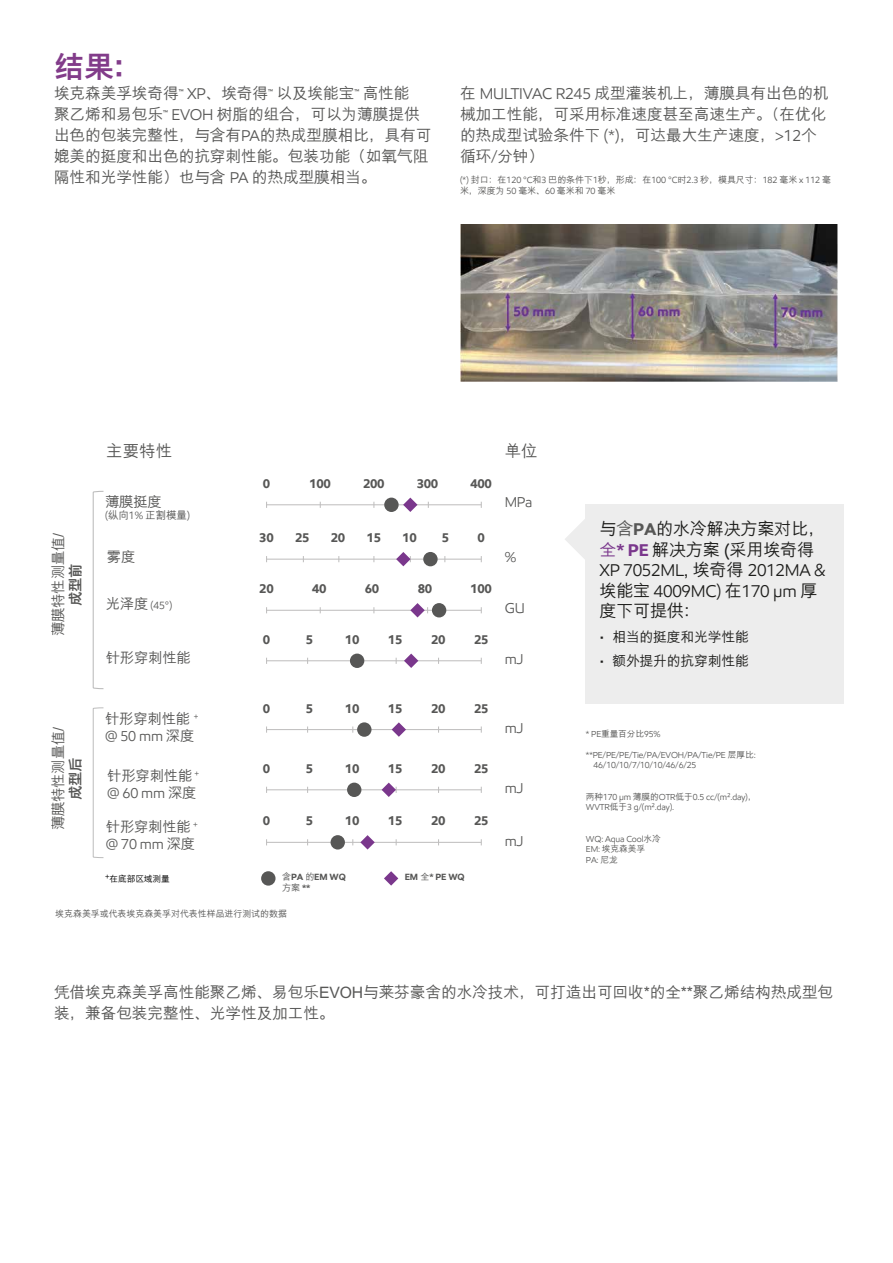
<style>
.page{position:relative;width:893px;height:1263px;background:#fff}
.page>*{position:absolute;margin:0;border:0;box-sizing:border-box;transform-origin:0 0}
.t1{font:800 30px "M Hei PRC";color:#823c8a}
.t2{font:17.1px/20.5px "E Mprint";letter-spacing:-.015em;color:#1d1d1b}
.t3{font:500 17.1px/20.5px "M Hei PRC";letter-spacing:-.015em;color:#1d1d1b}
.t4{font:500 16.5px "M Hei PRC";letter-spacing:.005em;color:#575756}
.t5{font:500 15.75px/21px "M Hei PRC";letter-spacing:-.01em;color:#575756}
.t6{font:500 14.4px "M Hei PRC";letter-spacing:-.015em;color:#575756}
.t7{font:14.4px "E Mprint";letter-spacing:-.015em;color:#575756}
.t8{font:800 14.4px "M Hei PRC";letter-spacing:-.015em;color:#575756}
.t9{font:500 13.8px "M Hei PRC";letter-spacing:-.015em;color:#1d1d1b}
.t10{font:700 12.6px "E Mprint";letter-spacing:-.03em;color:#575756}
.t11{font:500 10.5px "M Hei PRC";letter-spacing:-.015em;color:#575756}
.t12{font:10.5px "E Mprint";color:#575756}
.t13{font:700 9.15px "E Mprint";letter-spacing:-.015em;color:#575756}
.t14{font:500 9.15px "M Hei PRC";color:#575756}
.t15{font:500 9px/10.8px "M Hei PRC";letter-spacing:-.01em;color:#575756}
.t16{font:8.7px/10.5px "E Mprint";letter-spacing:-.015em;color:#575756}
.t17{font:500 8.7px "M Hei PRC";letter-spacing:-.015em;color:#575756}
.t18{font:500 8.7px "M Hei PRC";letter-spacing:-.015em;color:#000}
.s1{font-family:"E Mprint";font-weight:400}
.s2{font-family:"M Hei PRC";font-weight:500;font-size:14.4px}
.s3{font-family:"M Hei PRC";font-weight:500}
.s4{font-family:"E Mprint";font-weight:700}
.s5{color:#575756}
.s6{font-family:"E Mprint";font-weight:700;color:#575756}
.s7{color:#7a378c}
.s8{font-family:"E Mprint";font-weight:700;color:#7a378c}
.s9{font-family:"E Mprint";font-weight:300}
</style>
<div class="page">
<hr style="left:267px;top:504px;width:214px;height:1px;background:#bfbebe">
<div style="left:384px;top:498px;width:15px;height:14px;background:#575756;border-radius:50%"></div>
<svg style="left:403px;top:498px;width:14px;height:14px"></svg>
<hr style="left:267px;top:559px;width:214px;height:1px;background:#bfbebe">
<div style="left:423px;top:552px;width:15px;height:14px;background:#575756;border-radius:50%"></div>
<svg style="left:396px;top:552px;width:15px;height:14px"></svg>
<hr style="left:267px;top:610px;width:214px;height:1px;background:#bfbebe">
<div style="left:432px;top:603px;width:14px;height:14px;background:#575756;border-radius:50%"></div>
<svg style="left:410px;top:603px;width:18px;height:14px"></svg>
<hr style="left:267px;top:660px;width:214px;height:1px;background:#bfbebe">
<div style="left:350px;top:654px;width:14px;height:14px;background:#575756;border-radius:50%"></div>
<svg style="left:404px;top:654px;width:14px;height:14px"></svg>
<div style="left:261px;top:871px;width:14px;height:15px;background:#575756;border-radius:50%"></div>
<svg style="left:384px;top:871px;width:14px;height:15px"></svg>
<svg style="left:92px;top:490px;width:12px;height:200px"></svg>
<div style="left:586px;top:504px;width:258px;height:200px;background:#ededed"></div>
<svg style="left:565px;top:517px;width:21px;height:45px"></svg>
<hr style="left:267px;top:729px;width:214px;height:1px;background:#bfbebe">
<div style="left:357px;top:722px;width:14px;height:15px;background:#575756;border-radius:50%"></div>
<svg style="left:392px;top:722px;width:14px;height:15px"></svg>
<svg style="left:92px;top:707px;width:12px;height:151px"></svg>
<hr style="left:267px;top:789px;width:214px;height:1px;background:#bfbebe">
<div style="left:347px;top:783px;width:14px;height:14px;background:#575756;border-radius:50%"></div>
<svg style="left:382px;top:783px;width:15px;height:14px"></svg>
<hr style="left:267px;top:842px;width:214px;height:1px;background:#bfbebe">
<div style="left:331px;top:835px;width:14px;height:14px;background:#575756;border-radius:50%"></div>
<svg style="left:360px;top:835px;width:15px;height:14px"></svg>
<img style="left:460px;top:224px;width:378px;height:158px">
<h1 class="t1" style="left:54px;top:50px;width:91px">结果：</h1>
<p class="t5" style="left:54px;top:83px;width:379px">埃克森美孚埃奇得<span class="s1">™ XP</span>、埃奇得<span class="s1">™</span> 以及埃能宝<span class="s1">™</span> 高性能<br>聚乙烯和易包乐<span class="s1">™ EVOH</span> 树脂的组合，可以为薄膜提供出色的包装完整性，与含有<span class="s1">PA</span>的热成型膜相比，具有可媲美的挺度和出色的抗穿刺性能。包装功能（如氧气阻隔性和光学性能）也与含 <span class="s1">PA</span> 的热成型膜相当。</p>
<p class="t5" style="left:460px;top:83px;width:370px">在 <span class="s1">MULTIVAC R245</span> 成型灌装机上，薄膜具有出色的机械加工性能，可采用标准速度甚至高速生产。(在优化的热成型试验条件下 <span class="s1">(*)</span>，可达最大生产速度，<span class="s1">&gt;12</span>个循环<span class="s1">/</span>分钟）</p>
<p class="t15" style="left:460px;top:175px;width:373px"><span class="s1">(*)</span> 封口：在<span class="s1">120 °C</span>和<span class="s1">3</span> 巴的条件下<span class="s1">1</span>秒，形成：在<span class="s1">100 °C</span>时<span class="s1">2.3</span> 秒，模具尺寸：<span class="s1">182</span> 毫米 <span class="s1">x 112</span> 毫米，深度为 <span class="s1">50</span> 毫米、<span class="s1">60</span> 毫米和 <span class="s1">70</span> 毫米</p>
<p class="t6" style="left:50px;top:636px;width:105px;rotate:-90deg">薄膜特性测量值/</p>
<p class="t8" style="left:67px;top:606px;width:44px;rotate:-90deg">成型前</p>
<p class="t4" style="left:106px;top:442px;width:67px">主要特性</p>
<p class="t6" style="left:105px;top:493px;width:58px">薄膜挺度</p>
<p class="t11" style="left:105px;top:510px;width:86px"><span class="s1">(</span>纵向<span class="s1">1%</span> 正割模量<span class="s1">)</span></p>
<p class="t6" style="left:107px;top:549px;width:30px">雾度</p>
<p class="t12" style="left:106px;top:599px;width:68px"><span class="s2">光泽度</span> (45°)</p>
<p class="t6" style="left:106px;top:649px;width:87px">针形穿刺性能</p>
<p class="t10" style="left:263px;top:476px;width:9px">0</p>
<p class="t10" style="left:309px;top:476px;width:23px">100</p>
<p class="t10" style="left:363px;top:476px;width:23px">200</p>
<p class="t10" style="left:417px;top:476px;width:23px">300</p>
<p class="t10" style="left:471px;top:476px;width:23px">400</p>
<p class="t10" style="left:259px;top:530px;width:16px">30</p>
<p class="t10" style="left:295px;top:530px;width:16px">25</p>
<p class="t10" style="left:331px;top:530px;width:16px">20</p>
<p class="t10" style="left:367px;top:530px;width:16px">15</p>
<p class="t10" style="left:402px;top:530px;width:16px">10</p>
<p class="t10" style="left:442px;top:530px;width:9px">5</p>
<p class="t10" style="left:478px;top:530px;width:9px">0</p>
<p class="t10" style="left:259px;top:581px;width:16px">20</p>
<p class="t10" style="left:312px;top:581px;width:16px">40</p>
<p class="t10" style="left:365px;top:581px;width:16px">60</p>
<p class="t10" style="left:418px;top:581px;width:16px">80</p>
<p class="t10" style="left:470px;top:581px;width:23px">100</p>
<p class="t10" style="left:263px;top:632px;width:9px">0</p>
<p class="t10" style="left:306px;top:632px;width:9px">5</p>
<p class="t10" style="left:345px;top:632px;width:16px">10</p>
<p class="t10" style="left:388px;top:632px;width:16px">15</p>
<p class="t10" style="left:431px;top:632px;width:16px">20</p>
<p class="t10" style="left:474px;top:632px;width:16px">25</p>
<p class="t4" style="left:505px;top:442px;width:34px">单位</p>
<p class="t7" style="left:505px;top:493px;width:29px">MPa</p>
<p class="t7" style="left:505px;top:548px;width:13px">%</p>
<p class="t7" style="left:505px;top:599px;width:22px">GU</p>
<p class="t7" style="left:505px;top:651px;width:20px">mJ</p>
<p class="t6" style="left:50px;top:830px;width:105px;rotate:-90deg">薄膜特性测量值/</p>
<p class="t8" style="left:67px;top:800px;width:44px;rotate:-90deg">成型后</p>
<p class="t6" style="left:105px;top:710px;width:95px">针形穿刺性能 <sup>+</sup></p>
<p class="t7" style="left:105px;top:727px;width:91px">@ 50 mm <span class="s3">深度</span></p>
<p class="t6" style="left:107px;top:767px;width:93px">针形穿刺性能 <sup>+</sup></p>
<p class="t7" style="left:107px;top:784px;width:91px">@ 60 mm <span class="s3">深度</span></p>
<p class="t6" style="left:106px;top:818px;width:93px">针形穿刺性能 <sup>+</sup></p>
<p class="t7" style="left:106px;top:835px;width:91px">@ 70 mm <span class="s3">深度</span></p>
<p class="t18" style="left:105px;top:874px;width:66px"><sup>+</sup>在底部区域测量</p>
<p class="t10" style="left:263px;top:700px;width:9px">0</p>
<p class="t10" style="left:306px;top:700px;width:9px">5</p>
<p class="t10" style="left:345px;top:700px;width:16px">10</p>
<p class="t10" style="left:388px;top:700px;width:16px">15</p>
<p class="t10" style="left:431px;top:700px;width:16px">20</p>
<p class="t10" style="left:474px;top:700px;width:16px">25</p>
<p class="t10" style="left:263px;top:761px;width:9px">0</p>
<p class="t10" style="left:306px;top:761px;width:9px">5</p>
<p class="t10" style="left:345px;top:761px;width:16px">10</p>
<p class="t10" style="left:388px;top:761px;width:16px">15</p>
<p class="t10" style="left:431px;top:761px;width:16px">20</p>
<p class="t10" style="left:474px;top:761px;width:16px">25</p>
<p class="t10" style="left:263px;top:813px;width:9px">0</p>
<p class="t10" style="left:306px;top:813px;width:9px">5</p>
<p class="t10" style="left:345px;top:813px;width:16px">10</p>
<p class="t10" style="left:388px;top:813px;width:16px">15</p>
<p class="t10" style="left:431px;top:813px;width:16px">20</p>
<p class="t10" style="left:474px;top:813px;width:16px">25</p>
<p class="t13" style="left:282px;top:872px;width:65px"><span class="s3">含</span>PA <span class="s3">的</span>EM WQ</p>
<p class="t14" style="left:282px;top:883px;width:30px">方案 <span class="s4">**</span></p>
<p class="t13" style="left:405px;top:872px;width:61px">EM <span class="s3">全</span>* PE WQ</p>
<p class="t15" style="left:55px;top:908px;width:233px">埃克森美孚或代表埃克森美孚对代表性样品进行测试的数据</p>
<p class="t7" style="left:505px;top:719px;width:20px">mJ</p>
<p class="t7" style="left:505px;top:780px;width:20px">mJ</p>
<p class="t7" style="left:505px;top:832px;width:20px">mJ</p>
<p class="t3" style="left:599px;top:519px;width:227px">与<span class="s5">含</span><span class="s6">PA</span>的水冷解决方案对比，<span class="s7">全</span><span class="s8">* PE</span> 解决方案 (采用埃奇得</p>
<p class="t2" style="left:599px;top:560px;width:228px">XP 7052ML<span class="s3">, 埃奇得</span> 2012MA &amp;<span class="s3">埃能宝</span> 4009MC) <span class="s3">在</span>170 μm <span class="s3">厚</span></p>
<p class="t3" style="left:599px;top:601px;width:103px">度下可提供：</p>
<p class="t9" style="left:599px;top:629px;width:151px"><span class="s9">•</span> 相当的挺度和光学性能</p>
<p class="t9" style="left:599px;top:653px;width:151px"><span class="s9">•</span> 额外提升的抗穿刺性能</p>
<p class="t16" style="left:586px;top:728px;width:76px">* PE<span class="s3">重量百分比</span>95%</p>
<p class="t16" style="left:593px;top:749px;width:164px;text-indent:-8px">**PE/PE/PE/Tie/PA/EVOH/PA/Tie/PE <span class="s3">层厚比</span>:<br>46/10/10/7/10/10/46/6/25</p>
<p class="t16" style="left:586px;top:791px;width:172px"><span class="s3">两种</span>170 µm <span class="s3">薄膜的</span>OTR<span class="s3">低于</span>0.5 cc/(m².day)<span class="s3">，<br></span>WVTR<span class="s3">低于</span>3 g/(m².day).</p>
<p class="t16" style="left:586px;top:833px;width:76px">WQ: Aqua Cool<span class="s3">水冷</span></p>
<p class="t17" style="left:586px;top:844px;width:61px"><span class="s1">EM:</span> 埃克森美孚</p>
<p class="t16" style="left:586px;top:854px;width:33px">PA: <span class="s3">尼龙</span></p>
<p class="t5" style="left:54px;top:982px;width:781px">凭借埃克森美孚高性能聚乙烯、易包乐EVOH与莱芬豪舍的水冷技术，可打造出可回收*的全**聚乙烯结构热成型包装，兼备包装完整性、光学性及加工性。</p>
</div>
